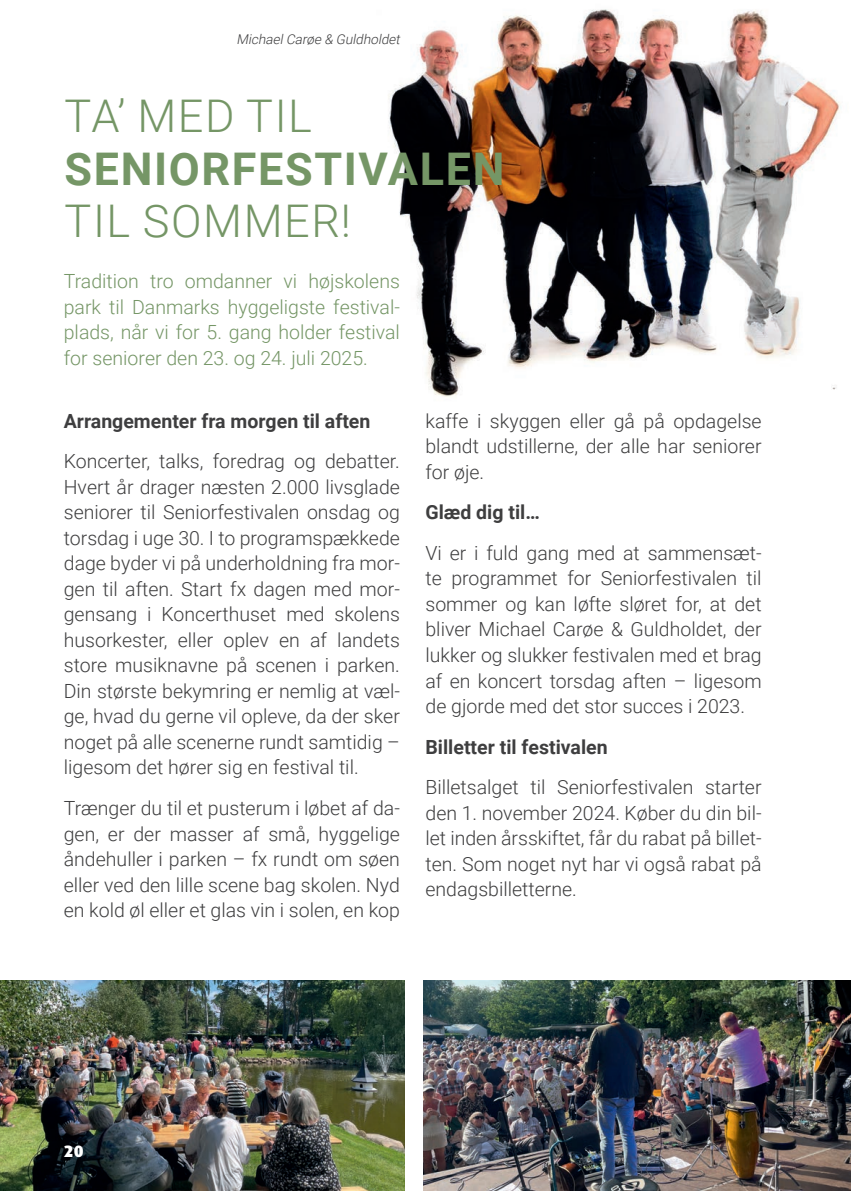
<style>
.page{position:relative;width:851px;height:1191px;background:#fff}
.page>*{position:absolute;margin:0;border:0;box-sizing:border-box;transform-origin:0 0}
.Brødtekst{font:300 45px/52.5px "Roboto";letter-spacing:.035em;color:#759666}
.Brødtekst-2{font:300 19.5px/25.5px "Roboto";color:#3e3e3f;text-align:justify}
.Brødtekst-3{font:300 19.5px/25.5px "Roboto";color:#759666;text-align:justify}
.Brødtekst-4{font:700 19.5px "Roboto";color:#3e3e3f}
.t1{font:900 16.5px "Dax";color:#fff}
.Brødtekst-5{font:italic 300 13.5px "Roboto";color:#3e3e3f}
.s1{font-weight:700}
</style>
<div class="page">
<img style="left:388px;top:9px;width:453px;height:388px">
<hr style="left:850px;top:980px;width:1px;height:211px;background:#759666">
<img style="left:0;top:980px;width:404px;height:211px">
<img style="left:423px;top:980px;width:427px;height:211px">
<p class="Brødtekst-5" style="left:236px;top:30px;width:168px">MichaelCarøe &amp; Guldholdet</p>
<p class="Brødtekst" style="left:65px;top:88px;width:441px">TA’ MED TIL<br><span class="s1">SENIORFESTIVALEN<br></span>TIL SOMMER!</p>
<p class="Brødtekst-3" style="left:64px;top:268px;width:337px">Tradition tro omdanner vi højskolens park til Danmarks hyggeligste festival&shy;plads, når vi for 5. gang holder festival for seniorer den 23. og 24. juli 2025.</p>
<p class="Brødtekst-4" style="left:64px;top:407px;width:308px">Arrangementer fra morgen til aften</p>
<p class="Brødtekst-2" style="left:64px;top:448px;width:337px">Koncerter, talks, foredrag og debatter.<br>Hvert år drager næsten 2.000 livsglade seniorer til Seniorfestivalen onsdag og torsdag i uge 30. I to programspækkede dage byder vi på underholdning fra mor&shy;gen til aften. Start fx dagen med mor&shy;gensang i Koncerthuset med skolens husorkester, eller oplev en af landets store musiknavne på scenen i parken.<br>Din største bekymring er nemlig at væl&shy;ge, hvad du gerne vil opleve, da der sker noget på alle scenerne rundt samtidig – ligesom det hører sig en festival til.</p>
<p class="Brødtekst-2" style="left:64px;top:794px;width:337px">Trænger du til et pusterum i løbet af da&shy;gen, er der masser af små, hyggelige åndehuller i parken – fx rundt om søen eller ved den lille scene bag skolen. Nyd en kold øl eller et glas vin i solen, en kop</p>
<p class="Brødtekst-2" style="left:425px;top:407px;width:337px">kaffe i skyggen eller gå på opdagelse blandt udstillerne, der alle har seniorer for øje.</p>
<p class="Brødtekst-4" style="left:425px;top:499px;width:116px">Glæd dig til…</p>
<p class="Brødtekst-2" style="left:425px;top:539px;width:337px">Vi er i fuld gang med at sammensæt&shy;te programmet for Seniorfestivalen til sommer og kan løfte sløret for, at det bliver Michael Carøe &amp; Guldholdet, der lukker og slukker festivalen med et brag af en koncert torsdag aften – ligesom de gjorde med det stor succes i 2023.</p>
<p class="Brødtekst-4" style="left:425px;top:733px;width:184px">Billetter til festivalen</p>
<p class="Brødtekst-2" style="left:425px;top:773px;width:337px">Billetsalget til Seniorfestivalen starter den 1. november 2024. Køber du din bil&shy;let inden årsskiftet, får du rabat på billet&shy;ten. Som noget nyt har vi også rabat på endagsbilletterne.</p>
<p class="t1" style="left:64px;top:1141px;width:21px">20</p>
</div>
